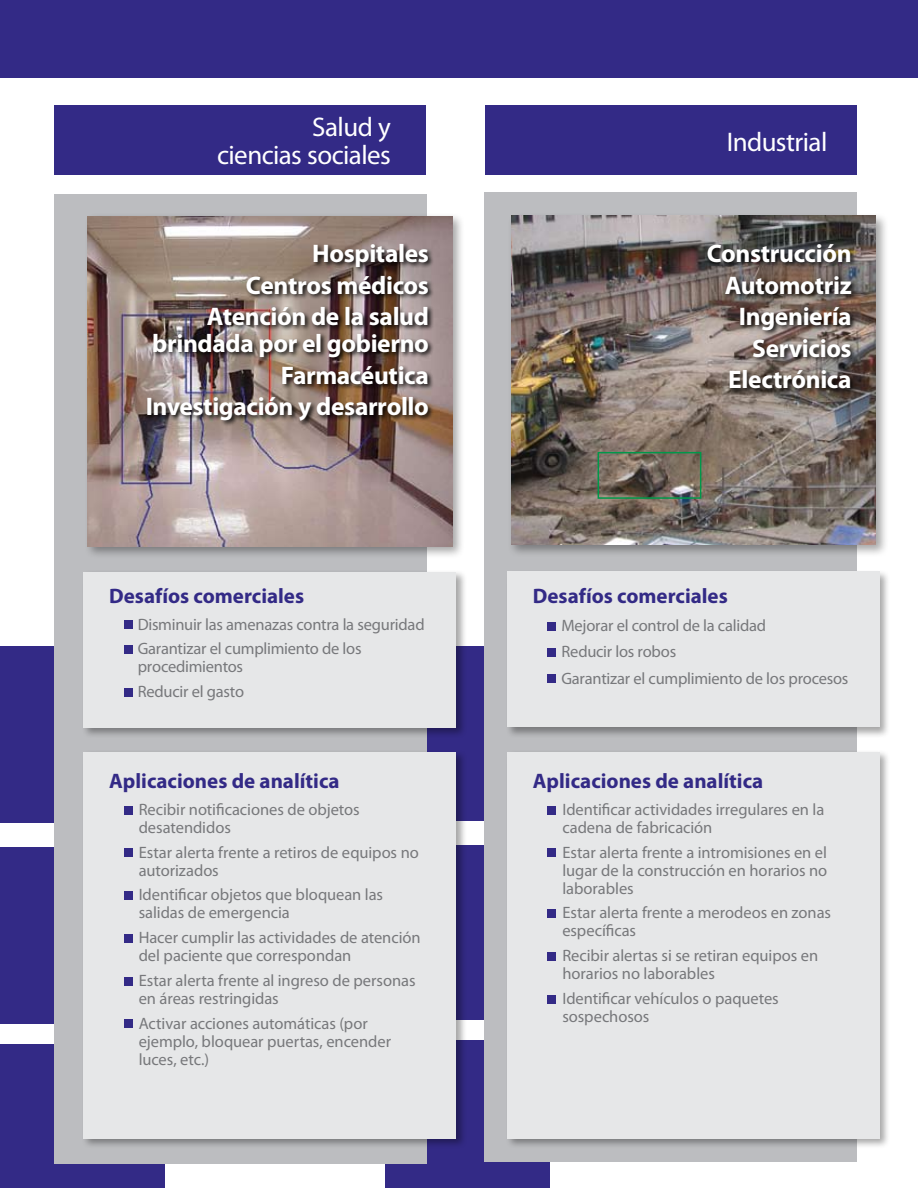
<style>
.page{position:relative;width:918px;height:1188px;background:#fff}
.page>*{position:absolute;margin:0;border:0;box-sizing:border-box;transform-origin:0 0}
.t1{font:27px/28.5px "Myriad Pro";letter-spacing:-.02em;color:#fff;text-align:right}
.t2{font:700 25.5px/31.5px "Myriad Pro";letter-spacing:-.015em;color:#fff;text-align:right}
.t3{font:700 21px "Myriad Pro";color:#332a86}
.t4{font:16.5px/18px "Myriad Pro";letter-spacing:-.005em;color:#77787b}
</style>
<div class="page">
<div style="left:386px;top:646px;width:164px;height:175px;background:#332a86"></div>
<div style="left:386px;top:845px;width:164px;height:175px;background:#332a86"></div>
<div style="left:386px;top:1040px;width:164px;height:148px;background:#332a86"></div>
<div style="left:0;top:646px;width:165px;height:177px;background:#332a86"></div>
<div style="left:0;top:847px;width:165px;height:177px;background:#332a86"></div>
<div style="left:0;top:1045px;width:165px;height:143px;background:#332a86"></div>
<div style="left:0;top:0;width:918px;height:77px;background:#332a86"></div>
<div style="left:54px;top:194px;width:373px;height:970px;background:#bcbdc0"></div>
<div style="left:81px;top:569px;width:385px;height:169px;background:#000;opacity:.35"></div>
<div style="left:84px;top:572px;width:372px;height:155px;background:#e6e7e8"></div>
<div style="left:124px;top:621px;width:8px;height:8px;background:#332a86"></div>
<div style="left:124px;top:646px;width:8px;height:8px;background:#332a86"></div>
<div style="left:124px;top:688px;width:8px;height:8px;background:#332a86"></div>
<div style="left:81px;top:749px;width:385px;height:400px;background:#000;opacity:.35"></div>
<div style="left:84px;top:752px;width:372px;height:386px;background:#e6e7e8"></div>
<div style="left:124px;top:806px;width:8px;height:8px;background:#332a86"></div>
<div style="left:124px;top:849px;width:8px;height:8px;background:#332a86"></div>
<div style="left:124px;top:892px;width:8px;height:8px;background:#332a86"></div>
<div style="left:124px;top:934px;width:8px;height:8px;background:#332a86"></div>
<div style="left:124px;top:977px;width:8px;height:8px;background:#332a86"></div>
<div style="left:124px;top:1020px;width:8px;height:8px;background:#332a86"></div>
<div style="left:55px;top:106px;width:371px;height:69px;background:#332a86"></div>
<div style="left:84px;top:212px;width:381px;height:347px;background:#000;opacity:.35"></div>
<img style="left:88px;top:216px;width:364px;height:330px">
<div style="left:484px;top:192px;width:373px;height:969px;background:#bcbdc0"></div>
<div style="left:505px;top:569px;width:385px;height:169px;background:#000;opacity:.35"></div>
<div style="left:507px;top:572px;width:373px;height:155px;background:#e6e7e8"></div>
<div style="left:548px;top:622px;width:8px;height:8px;background:#332a86"></div>
<div style="left:548px;top:649px;width:8px;height:8px;background:#332a86"></div>
<div style="left:548px;top:675px;width:8px;height:8px;background:#332a86"></div>
<div style="left:505px;top:749px;width:385px;height:400px;background:#000;opacity:.35"></div>
<div style="left:507px;top:752px;width:373px;height:386px;background:#e6e7e8"></div>
<div style="left:548px;top:806px;width:8px;height:8px;background:#332a86"></div>
<div style="left:548px;top:849px;width:8px;height:8px;background:#332a86"></div>
<div style="left:548px;top:910px;width:8px;height:8px;background:#332a86"></div>
<div style="left:548px;top:952px;width:8px;height:8px;background:#332a86"></div>
<div style="left:548px;top:995px;width:8px;height:8px;background:#332a86"></div>
<div style="left:485px;top:106px;width:371px;height:69px;background:#332a86"></div>
<div style="left:508px;top:212px;width:381px;height:345px;background:#000;opacity:.35"></div>
<img style="left:511px;top:216px;width:365px;height:329px">
<div style="left:598px;top:452px;width:103px;height:47px;border:2px solid #00984a"></div>
<div style="left:145px;top:242px;width:290px;height:185px;background:#000;opacity:.95"></div>
<div style="left:705px;top:242px;width:153px;height:153px;background:#000;opacity:.95"></div>
<h1 class="t1" style="left:217px;top:112px;width:175px">Salud y<br>ciencias sociales</h1>
<h2 class="t2" style="left:207px;top:237px;width:224px">Hospitales<br>Centros médicos<br>Atención de la salud</h2>
<h2 class="t2" style="left:146px;top:327px;width:285px">brindada por el gobierno<br>Farmacéutica<br>Investigación y desarrollo</h2>
<p class="t3" style="left:109px;top:582px;width:196px">Desafíos comerciales</p>
<p class="t4" style="left:138px;top:612px;width:288px;line-height:24.8px">Disminuir las amenazas contra la seguridad<br>Garantizar el cumplimiento de los</p>
<p class="t4" style="left:138px;top:654px;width:108px;line-height:24.8px">procedimientos<br>Reducir el gasto</p>
<p class="t3" style="left:109px;top:767px;width:232px">Aplicaciones de analítica</p>
<p class="t4" style="left:139px;top:800px;width:222px">Recibir notificaciones de objetos desatendidos</p>
<p class="t4" style="left:139px;top:843px;width:282px">Estar alerta frente a retiros de equipos no autorizados</p>
<p class="t4" style="left:139px;top:886px;width:246px">Identificar objetos que bloquean las salidas de emergencia</p>
<p class="t4" style="left:139px;top:928px;width:283px">Hacer cumplir las actividades de atención del paciente que correspondan</p>
<p class="t4" style="left:139px;top:971px;width:278px">Estar alerta frente al ingreso de personas en áreas restringidas</p>
<p class="t4" style="left:139px;top:1014px;width:254px">Activar acciones automáticas (por ejemplo, bloquear puertas, encender luces, etc.)</p>
<h1 class="t1" style="left:727px;top:128px;width:102px">Industrial</h1>
<h2 class="t2" style="left:707px;top:237px;width:146px">Construcción<br>Automotriz<br>Ingeniería<br>Servicios<br>Electrónica</h2>
<p class="t3" style="left:533px;top:582px;width:196px">Desafíos comerciales</p>
<p class="t4" style="left:561px;top:612px;width:288px;line-height:26.2px">Mejorar el control de la calidad<br>Reducir los robos<br>Garantizar el cumplimiento de los procesos</p>
<p class="t3" style="left:533px;top:767px;width:232px">Aplicaciones de analítica</p>
<p class="t4" style="left:562px;top:800px;width:263px">Identificar actividades irregulares en la cadena de fabricación</p>
<p class="t4" style="left:562px;top:843px;width:266px;text-align:justify">Estar alerta frente a intromisiones en el lugar de la construcción en horarios no laborables</p>
<p class="t4" style="left:562px;top:904px;width:270px">Estar alerta frente a merodeos en zonas específicas</p>
<p class="t4" style="left:562px;top:946px;width:257px">Recibir alertas si se retiran equipos en horarios no laborables</p>
<p class="t4" style="left:562px;top:989px;width:218px">Identificar vehículos o paquetes sospechosos</p>
</div>
